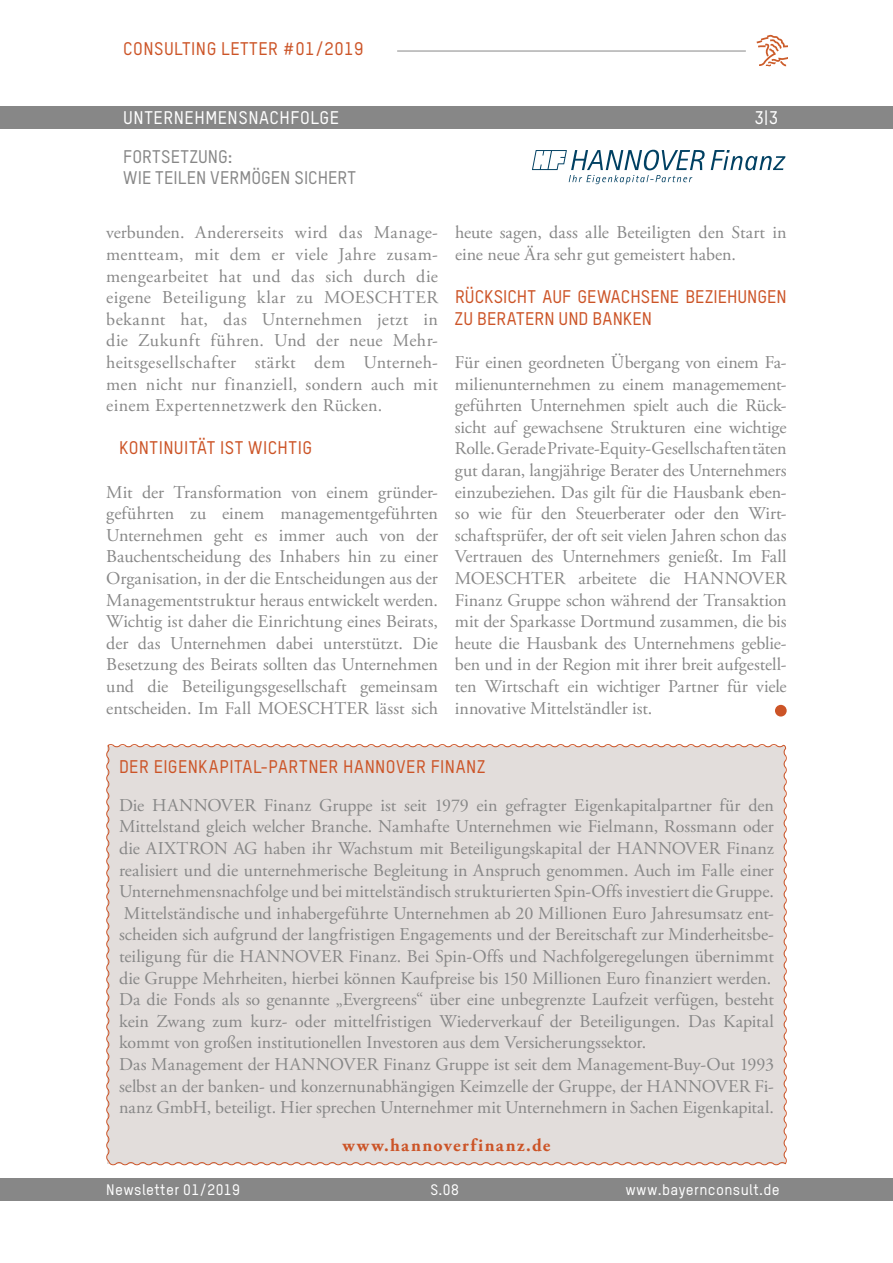
<style>
.page{position:relative;width:893px;height:1263px;background:#fff}
.page>*{position:absolute;margin:0;border:0;box-sizing:border-box;transform-origin:0 0}
.t1{font:18px/21.6px "Adobe Garamond Pro";color:#878787;text-align:justify}
.t2{font:500 18px/21.6px "TSTARPRO";letter-spacing:.015em;color:#cc5427}
.t3{font:500 18px/21.6px "TSTARPRO";letter-spacing:.005em;color:#878787}
.t4{font:500 18px "TSTARPRO";letter-spacing:.03em;color:#fff}
.t5{font:700 18px "Adobe Garamond Pro";letter-spacing:.085em;color:#cc5427}
.t6{font:500 15px "TSTARPRO";letter-spacing:.025em;color:#fff}
</style>
<div class="page">
<div style="left:106px;top:744px;width:681px;height:422px;background:#e2dddb"></div>
<div style="left:0;top:106px;width:893px;height:23px;background:#878787"></div>
<div style="left:0;top:1178px;width:893px;height:23px;background:#878787"></div>
<svg style="left:711px;top:150px;width:74px;height:20px"></svg>
<svg style="left:532px;top:150px;width:173px;height:34px"></svg>
<div style="left:775px;top:705px;width:12px;height:11px;background:#cc5427;border-radius:50%"></div>
<svg style="left:757px;top:35px;width:30px;height:32px"></svg>
<hr style="left:397px;top:51px;width:349px;height:1px;background:#878787">
<p class="t2" style="left:123px;top:38px;width:242px">CONSULTING LETTER #01/2019</p>
<p class="t4" style="left:123px;top:107px;width:217px">UNTERNEHMENSNACHFOLGE</p>
<p class="t4" style="left:754px;top:107px;width:25px">3|3</p>
<p class="t3" style="left:123px;top:145px;width:234px">FORTSETZUNG:<br>WIE TEILEN VERMÖGEN SICHERT</p>
<p class="t1" style="left:106px;top:223px;width:333px">verbunden. Andererseits wird das Manage&shy;mentteam, mit dem er viele Jahre zusam&shy;mengearbeitet hat und das sich durch die eigene Beteiligung klar zu MOESCHTER bekannt hat, das Unternehmen jetzt in die Zukunft führen. Und der neue Mehr&shy;heitsgesellschafter stärkt dem Unterneh&shy;men nicht nur finanziell, sondern auch mit einem Expertennetzwerk den Rücken.</p>
<p class="t2" style="left:119px;top:437px;width:195px">KONTINUITÄT IST WICHTIG</p>
<p class="t1" style="left:106px;top:482px;width:333px">Mit der Transformation von einem gründer&shy;geführten zu einem managementgeführten Unternehmen geht es immer auch von der Bauchentscheidung des Inhabers hin zu einer Organisation, in der die Entscheidungen aus der Managementstruktur heraus entwickelt werden.<br>Wichtig ist daher die Einrichtung eines Beirats, der das Unternehmen dabei unterstützt. Die Besetzung des Beirats sollten das Unternehmen und die Beteiligungsgesellschaft gemeinsam entscheiden. Im Fall MOESCHTER lässt sich</p>
<p class="t1" style="left:455px;top:223px;width:333px">heute sagen, dass alle Beteiligten den Start in eine neue Ära sehr gut gemeistert haben.</p>
<p class="t2" style="left:455px;top:286px;width:333px">RÜCKSICHT AUF GEWACHSENE BEZIEHUNGEN<br>ZU BERATERN UND BANKEN</p>
<p class="t1" style="left:455px;top:352px;width:333px">Für einen geordneten Übergang von einem Fa&shy;milienunternehmen zu einem managemement&shy;geführten Unternehmen spielt auch die Rück&shy;sicht auf gewachsene Strukturen eine wichtige Rolle. Gerade Private-Equity-Gesellschaften täten gut daran, langjährige Berater des Unternehmers einzubeziehen. Das gilt für die Hausbank eben&shy;so wie für den Steuerberater oder den Wirt&shy;schaftsprüfer, der oft seit vielen Jahren schon das Vertrauen des Unternehmers genießt. Im Fall MOESCHTER arbeitete die HANNOVER Finanz Gruppe schon während der Transaktion mit der Sparkasse Dortmund zusammen, die bis heute die Hausbank des Unternehmens geblie&shy;ben und in der Region mit ihrer breit aufgestell&shy;ten Wirtschaft ein wichtiger Partner für viele innovative Mittelständler ist.</p>
<p class="t2" style="left:119px;top:755px;width:247px">DER EIGENKAPITAL-PARTNER HANNOVER</p>
<p class="t2" style="left:431px;top:755px;width:56px">FINANZ</p>
<p class="t1" style="left:119px;top:795px;width:656px;text-align:left">Die HANNOVER Finanz Gruppe ist seit 1979 ein gefragter Eigenkapitalpartner für den Mittelstand gleich welcher Branche. Namhafte Unternehmen wie Fielmann, Rossmann oder die AIXTRON AG haben ihr Wachstum mit Beteiligungskapital der HANNOVER Finanz realisiert und die unternehmerische Begleitung in Anspruch genommen. Auch im Falle einer Unternehmensnachfolge und bei mittelständisch strukturierten Spin-Offs investiert die Gruppe.<br>Mittelständische und inhabergeführte Unternehmen ab 20 Millionen Euro Jahresumsatz ent&shy;scheiden sich aufgrund der langfristigen Engagements und der Bereitschaft zur Minderheitsbe&shy;teiligung für die HANNOVER Finanz. Bei Spin-Offs und Nachfolgeregelungen übernimmt die Gruppe Mehrheiten, hierbei können Kaufpreise bis 150 Millionen Euro finanziert werden.<br>Da die Fonds als so genannte „Evergreens“ über eine unbegrenzte Laufzeit verfügen, besteht kein Zwang zum kurz- oder mittelfristigen Wiederverkauf der Beteiligungen. Das Kapital kommt von großen institutionellen Investoren aus dem Versicherungssektor.<br>Das Management der HANNOVER Finanz Gruppe ist seit dem Management-Buy-Out 1993 selbst an der banken- und konzernunabhängigen Keimzelle der Gruppe, der HANNOVER Fi&shy;nanz GmbH, beteiligt. Hier sprechen Unternehmer mit Unternehmern in Sachen Eigenkapital.</p>
<p class="t5" style="left:342px;top:1135px;width:210px">www.hannoverfinanz.de</p>
<p class="t6" style="left:106px;top:1180px;width:175px">NEWSLETTER 01/2019 S</p>
<p class="t6" style="left:439px;top:1180px;width:22px">.08</p>
<p class="t6" style="left:625px;top:1180px;width:156px">WWW.BAYERNCONSULT.DE</p>
</div>
